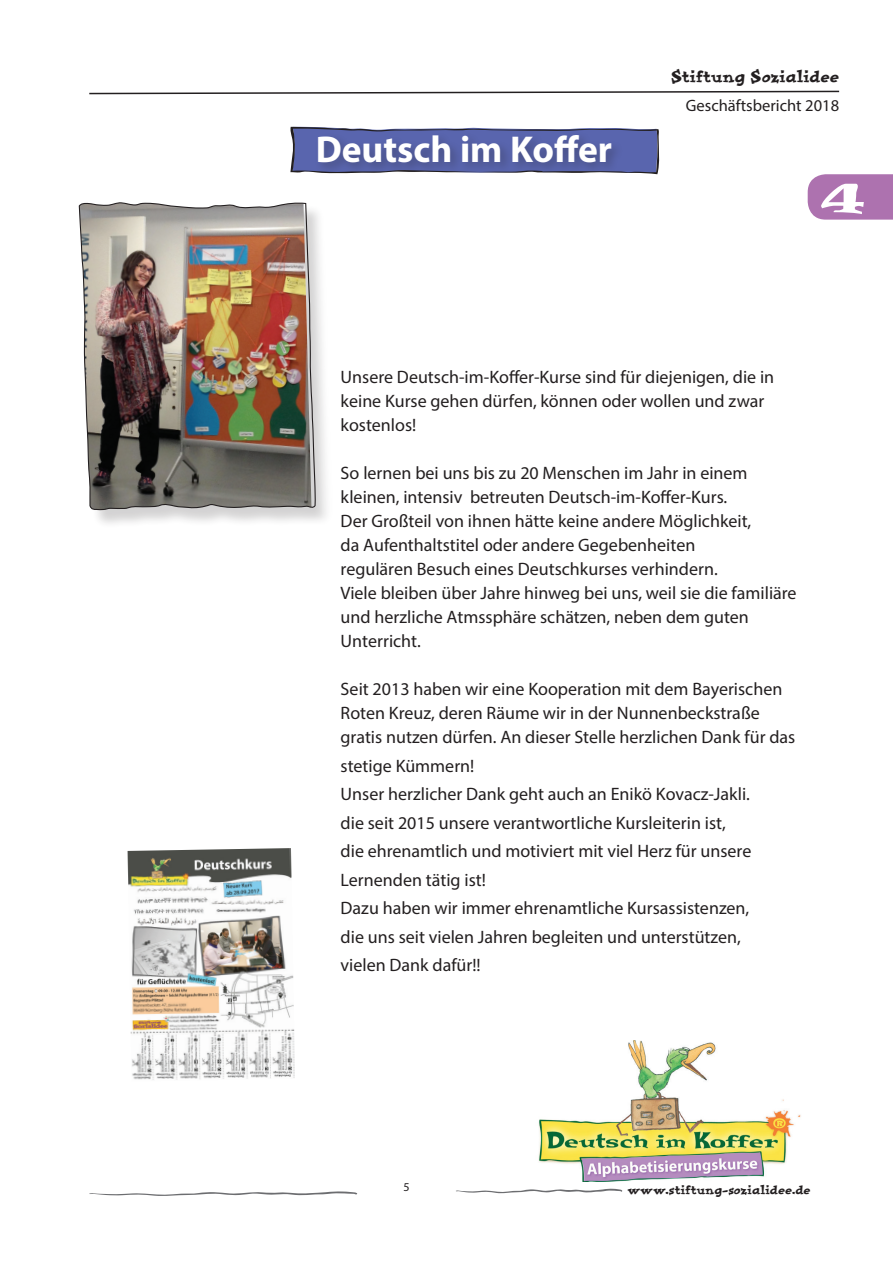
<style>
.page{position:relative;width:893px;height:1263px;background:#fff}
.page>*{position:absolute;margin:0;border:0;box-sizing:border-box;transform-origin:0 0}
.t1{font:52.5px "Messaround";color:#fff}
.t2{font:700 37.5px "Myriad Pro";color:#fff}
.t3{font:18px/24px "Myriad Pro";color:#231f20}
.t4{font:18px "Improv ICG";letter-spacing:-.03em;color:#231f20}
.t5{font:16.5px "Myriad Pro";color:#231f20}
.t6{font:13.5px "Improv ICG";letter-spacing:-.02em;color:#231f20}
.t7{font:12px "Myriad Pro";color:#231f20}
</style>
<div class="page">
<svg style="left:317px;top:90px;width:523px;height:4px"></svg>
<svg style="left:89px;top:1191px;width:269px;height:5px"></svg>
<svg style="left:456px;top:1188px;width:167px;height:6px"></svg>
<img style="left:538px;top:1041px;width:263px;height:141px">
<svg style="left:808px;top:174px;width:85px;height:46px;background:#b078b2"></svg>
<img style="left:128px;top:848px;width:167px;height:232px">
<svg style="left:317px;top:127px;width:343px;height:47px"></svg>
<div style="left:314px;top:131px;width:310px;height:44px;background:#231f20;opacity:.3"></div>
<div style="left:81px;top:204px;width:253px;height:325px;background:#231f20;opacity:.2"></div>
<img style="left:78px;top:92px;width:239px;height:419px">
<h2 class="t2" style="left:316px;top:125px;width:298px">Deutsch im Koffer</h2>
<p class="t4" style="left:671px;top:65px;width:170px">Stiftung Sozialidee</p>
<p class="t5" style="left:686px;top:95px;width:155px">Geschäftsbericht 2018</p>
<h1 class="t1" style="left:820px;top:172px;width:47px">4</h1>
<p class="t3" style="left:341px;top:365px;width:435px">Unsere Deutsch-im-Koffer-Kurse sind für diejenigen, die in keine Kurse gehen dürfen, können oder wollen und zwar kostenlos!</p>
<p class="t3" style="left:341px;top:461px;width:457px">So lernen bei uns bis zu 20 Menschen im Jahr in einem kleinen, intensiv betreuten Deutsch-im-Koffer-Kurs.<br>Der Großteil von ihnen hätte keine andere Möglichkeit,<br>da Aufenthaltstitel oder andere Gegebenheiten<br>regulären Besuch eines Deutschkurses verhindern.<br>Viele bleiben über Jahre hinweg bei uns, weil sie die familiäre und herzliche Atmssphäre schätzen, neben dem guten Unterricht.</p>
<p class="t3" style="left:341px;top:677px;width:456px">Seit 2013 haben wir eine Kooperation mit dem Bayerischen<br>Roten Kreuz, deren Räume wir in der Nunnenbeckstraße gratis nutzen dürfen. An dieser Stelle herzlichen Dank für das</p>
<p class="t3" style="left:341px;top:751px;width:412px;line-height:28.5px">stetige Kümmern!<br>Unser herzlicher Dank geht auch an Enikö Kovacz-Jakli. die seit 2015 unsere verantwortliche Kursleiterin ist, die ehrenamtlich und motiviert mit viel Herz für unsere Lernenden tätig ist!<br>Dazu haben wir immer ehrenamtliche Kursassistenzen, die uns seit vielen Jahren begleiten und unterstützen, vielen Dank dafür!!</p>
<p class="t7" style="left:403px;top:1179px;width:8px">5</p>
<p class="t6" style="left:627px;top:1181px;width:184px">www.stiftung-sozialidee.de</p>
</div>
